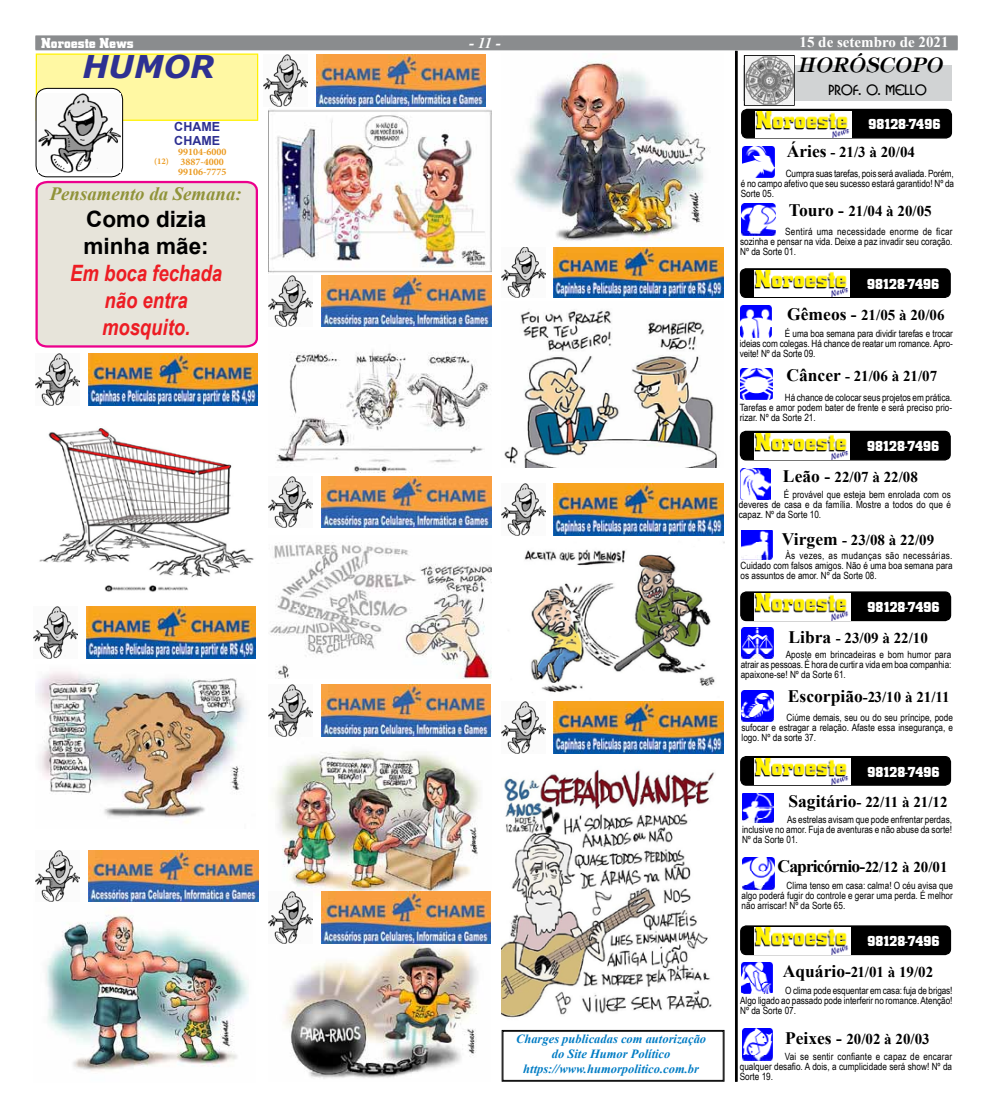
<style>
.page{position:relative;width:993px;height:1117px;background:#fff}
.page>*{position:absolute;margin:0;border:0;box-sizing:border-box;transform-origin:0 0}
.t1{font:italic 700 31.25px "Verdana";color:#2e3092}
.t2{font:italic 700 22.5px/27px "Arial Narrow";color:#ed1d24;text-align:center}
.t3{font:700 22.5px/27px "Arial";color:#000}
.t4{font:italic 700 20px "Timpani";color:#000}
.t5{font:italic 700 18.75px "Times New Roman";color:#909339}
.t6{font:700 17.5px "Times New Roman";letter-spacing:-.05em;color:#000}
.t7{font:700 15px "Times New Roman";color:#000}
.t8{font:700 15px "City D";color:#fff}
.t9{font:700 15px "Times New Roman";color:#fff}
.t10{font:italic 700 15px "Times New Roman";color:#fff}
.t11{font:13.75px "Bosanova Plain";color:#000}
.t12{font:italic 700 12.5px/15px "Times New Roman";color:#007cc4;text-align:center}
.t13{font:700 12.5px/13.8px "Arial";color:#2e3092}
.t14{font:10px/10px "Arial Narrow";color:#000;text-align:justify}
.t15{font:700 10px/10px "Minion Pro";color:#eb9b22}
.t16{font:700 8.75px "Minion Pro";color:#eb9b22}
.s1{font-size:17.5px}
.s2{font-size:15px}
</style>
<div class="page">
<div style="left:35px;top:35px;width:922px;height:15px;background:#b9babc"></div>
<div style="left:36px;top:36px;width:921px;height:14px;background:#8a8c8e"></div>
<div style="left:36px;top:53px;width:222px;height:68px;background:#fff8a3;border:1px solid #fff200"></div>
<div style="left:36px;top:88px;width:87px;height:89px;background:#fff;border-radius:11px"></div>
<div style="left:36px;top:88px;width:87px;height:89px;border:1px solid #000;border-radius:11px"></div>
<img style="left:39px;top:93px;width:81px;height:79px">
<svg style="left:501px;top:1029px;width:223px;height:52px"></svg>
<div style="left:502px;top:1030px;width:221px;height:50px;border:1px solid #000"></div>
<div style="left:35px;top:180px;width:223px;height:168px;background:#e7e4da"></div>
<img style="left:268px;top:476px;width:45px;height:51px">
<img style="left:321px;top:476px;width:170px;height:51px">
<img style="left:501px;top:701px;width:44px;height:52px">
<img style="left:553px;top:701px;width:170px;height:52px">
<img style="left:263px;top:54px;width:44px;height:52px">
<img style="left:316px;top:54px;width:169px;height:52px">
<img style="left:268px;top:684px;width:44px;height:52px">
<img style="left:321px;top:684px;width:169px;height:52px">
<img style="left:501px;top:247px;width:44px;height:51px">
<img style="left:553px;top:247px;width:170px;height:51px">
<img style="left:501px;top:483px;width:44px;height:52px">
<img style="left:553px;top:483px;width:170px;height:52px">
<img style="left:35px;top:354px;width:45px;height:51px">
<img style="left:88px;top:354px;width:170px;height:51px">
<img style="left:268px;top:275px;width:45px;height:52px">
<img style="left:321px;top:275px;width:170px;height:52px">
<img style="left:33px;top:606px;width:44px;height:52px">
<img style="left:86px;top:606px;width:169px;height:52px">
<div style="left:740px;top:269px;width:209px;height:28px;background:#000;border-radius:6px"></div>
<div style="left:739px;top:268px;width:211px;height:30px;border:1px solid #000;border-radius:6px"></div>
<img style="left:753px;top:270px;width:96px;height:27px">
<div style="left:740px;top:756px;width:210px;height:29px;background:#000;border-radius:6px"></div>
<div style="left:739px;top:755px;width:211px;height:30px;border:1px solid #000;border-radius:6px"></div>
<img style="left:754px;top:758px;width:95px;height:26px">
<div style="left:740px;top:925px;width:210px;height:29px;background:#000;border-radius:6px"></div>
<div style="left:739px;top:925px;width:211px;height:29px;border:1px solid #000;border-radius:6px"></div>
<img style="left:754px;top:927px;width:95px;height:26px">
<hr style="left:734px;top:51px;width:3px;height:1030px;background:#000">
<img style="left:742px;top:146px;width:32px;height:31px">
<img style="left:741px;top:203px;width:34px;height:32px">
<img style="left:741px;top:627px;width:32px;height:31px">
<img style="left:741px;top:690px;width:32px;height:31px">
<img style="left:742px;top:793px;width:31px;height:29px">
<img style="left:742px;top:857px;width:32px;height:32px">
<img style="left:741px;top:530px;width:31px;height:29px">
<img style="left:740px;top:468px;width:30px;height:31px">
<img style="left:740px;top:368px;width:32px;height:32px">
<img style="left:740px;top:305px;width:31px;height:32px">
<div style="left:743px;top:65px;width:208px;height:36px;background:#d1d3d4"></div>
<div style="left:743px;top:55px;width:51px;height:51px;border:1px solid #000"></div>
<img style="left:745px;top:57px;width:48px;height:47px">
<img style="left:741px;top:962px;width:31px;height:31px">
<div style="left:741px;top:109px;width:210px;height:29px;background:#000;border-radius:6px"></div>
<div style="left:740px;top:109px;width:211px;height:29px;border:1px solid #000;border-radius:6px"></div>
<img style="left:755px;top:111px;width:95px;height:26px">
<div style="left:740px;top:431px;width:209px;height:29px;background:#000;border-radius:6px"></div>
<div style="left:739px;top:430px;width:211px;height:30px;border:1px solid #000;border-radius:6px"></div>
<img style="left:753px;top:433px;width:96px;height:26px">
<div style="left:740px;top:592px;width:210px;height:28px;background:#000;border-radius:6px"></div>
<div style="left:740px;top:591px;width:210px;height:30px;border:1px solid #000;border-radius:6px"></div>
<img style="left:754px;top:593px;width:96px;height:27px">
<img style="left:742px;top:1028px;width:30px;height:31px">
<img style="left:513px;top:60px;width:193px;height:181px">
<img style="left:268px;top:109px;width:223px;height:165px">
<img style="left:504px;top:309px;width:214px;height:158px">
<img style="left:276px;top:351px;width:215px;height:121px">
<img style="left:39px;top:428px;width:215px;height:164px">
<img style="left:270px;top:542px;width:221px;height:136px">
<img style="left:524px;top:541px;width:200px;height:152px">
<img style="left:501px;top:769px;width:213px;height:249px">
<img style="left:275px;top:750px;width:216px;height:151px">
<img style="left:46px;top:901px;width:209px;height:170px">
<img style="left:36px;top:850px;width:44px;height:51px">
<img style="left:88px;top:850px;width:170px;height:51px">
<img style="left:281px;top:943px;width:209px;height:136px">
<img style="left:268px;top:891px;width:44px;height:52px">
<img style="left:321px;top:891px;width:169px;height:52px">
<img style="left:37px;top:671px;width:209px;height:152px">
<h3 class="t10" style="left:480px;top:32px;width:34px">- 08 -</h3>
<h3 class="t9" style="left:820px;top:31px;width:122px">22 de abril de 2020</h3>
<h3 class="t9" style="left:799px;top:31px;width:150px">15 de setembro de 2021</h3>
<h3 class="t8" style="left:38px;top:34px;width:94px">Noroeste News</h3>
<h3 class="t8" style="left:41px;top:34px;width:94px">Noroeste News</h3>
<h3 class="t8" style="left:44px;top:35px;width:94px">Noroeste News</h3>
<h3 class="t10" style="left:469px;top:33px;width:33px">- 11 -</h3>
<h1 class="t1" style="left:82px;top:44px;width:134px">HUMOR</h1>
<p class="t13" style="left:174px;top:120px;width:47px">CHAME<br>CHAME</p>
<p class="t15" style="left:178px;top:146px;width:50px">99104-6000<br>3887-4000<br>99106-7775</p>
<p class="t16" style="left:154px;top:155px;width:16px">(12)</p>
<h3 class="t5" style="left:50px;top:180px;width:193px">Pensamento da Semana:</h3>
<h2 class="t3" style="left:83px;top:206px;width:127px">Como dizia minha mãe:</h2>
<h2 class="t2" style="left:70px;top:258px;width:153px">Em boca fechada não entra mosquito.</h2>
<p class="t12" style="left:516px;top:1030px;width:191px">Charges publicadas com autorização do Site Humor Político https://www.humorpolitico.com.br</p>
<h3 class="t4" style="left:798px;top:53px;width:146px">HORÓSCOPO</h3>
<h3 class="t11" style="left:828px;top:81px;width:100px">PROF. O. MELLO</h3>
<h3 class="t8" style="left:868px;top:116px;width:73px">98128-7496</h3>
<h3 class="t7" style="left:786px;top:141px;width:130px"><span class="s1">Áries</span> - 21/3 à 20/04</h3>
<p class="t14" style="left:740px;top:168px;width:215px;text-indent:45px">Cumpra suas tarefas, pois será avaliada. Porém, é no campo afetivo que seu sucesso estará garantido! Nº da Sorte 05.</p>
<h3 class="t7" style="left:788px;top:200px;width:144px"><span class="s1">Touro -</span> 21/04 à 20/05</h3>
<p class="t14" style="left:739px;top:225px;width:214px;text-indent:45px">Sentirá uma necessidade enorme de ficar sozinha e pensar na vida. Deixe a paz invadir seu coração.<br>Nº da Sorte 01.</p>
<h3 class="t8" style="left:866px;top:275px;width:73px">98128-7496</h3>
<h3 class="t7" style="left:787px;top:303px;width:159px"><span class="s1">Gêmeos -</span> 21/05 à 20/06</h3>
<p class="t14" style="left:739px;top:328px;width:215px;text-indent:45px">É uma boa semana para dividir tarefas e trocar ideias com colegas. Há chance de reatar um romance. Apro&shy;veite! Nº da Sorte 09.</p>
<h3 class="t7" style="left:786px;top:365px;width:152px"><span class="s1">Câncer</span> - 21/06 à 21/07</h3>
<p class="t14" style="left:739px;top:391px;width:214px;text-indent:45px">Há chance de colocar seus projetos em prática.<br>Tarefas e amor podem bater de frente e será preciso prio&shy;rizar. Nº da Sorte 21.</p>
<h3 class="t8" style="left:866px;top:438px;width:73px">98128-7496</h3>
<h3 class="t7" style="left:782px;top:466px;width:136px"><span class="s1">Leão -</span> 22/07 à 22/08</h3>
<p class="t14" style="left:738px;top:489px;width:213px;text-indent:45px">É provável que esteja bem enrolada com os deveres de casa e da família. Mostre a todos do que é capaz. Nº da Sorte 10.</p>
<h3 class="t7" style="left:781px;top:529px;width:154px"><span class="s1">Virgem</span> - 23/08 à 22/09</h3>
<p class="t14" style="left:740px;top:549px;width:213px;text-indent:45px">Às vezes, as mudanças são necessárias.<br>Cuidado com falsos amigos. Não é uma boa semana para os assuntos de amor. Nº da Sorte 08.</p>
<h3 class="t8" style="left:867px;top:598px;width:73px">98128-7496</h3>
<h3 class="t7" style="left:788px;top:626px;width:141px"><span class="s1">Libra</span> - 23/09 à 22/10</h3>
<p class="t14" style="left:740px;top:648px;width:212px;text-indent:45px">Aposte em brincadeiras e bom humor para atrair as pessoas. É hora de curtir a vida em boa companhia: apaixone-se! Nº da Sorte 61.</p>
<h3 class="t7" style="left:787px;top:686px;width:163px"><span class="s1">Escorpião</span>-23/10 à 21/11</h3>
<p class="t14" style="left:741px;top:711px;width:213px;text-indent:45px">Ciúme demais, seu ou do seu príncipe, pode sufocar e estragar a relação. Afaste essa insegurança, e logo. Nº da sorte 37.</p>
<h3 class="t8" style="left:867px;top:763px;width:73px">98128-7496</h3>
<h3 class="t7" style="left:788px;top:790px;width:161px"><span class="s1">Sagitário</span>- 22/11 à 21/12</h3>
<p class="t14" style="left:741px;top:813px;width:211px;text-indent:45px">As estrelas avisam que pode enfrentar perdas, inclusive no amor. Fuja de aventuras e não abuse da sorte!<br>Nº da Sorte 01.</p>
<h3 class="t6" style="left:777px;top:853px;width:171px">Capricórnio-<span class="s2">22/12 à 20/01</span></h3>
<p class="t14" style="left:741px;top:880px;width:213px;text-indent:45px">Clima tenso em casa: calma! O céu avisa que algo poderá fugir do controle e gerar uma perda. É melhor não arriscar! Nº da Sorte 65.</p>
<h3 class="t8" style="left:867px;top:932px;width:73px">98128-7496</h3>
<h3 class="t7" style="left:782px;top:961px;width:152px"><span class="s1">Aquário-</span>21/01 à 19/02</h3>
<p class="t14" style="left:740px;top:984px;width:214px;text-indent:45px">O clima pode esquentar em casa: fuja de brigas!<br>Algo ligado ao passado pode interferir no romance. Atenção!<br>Nº da Sorte 07.</p>
<h3 class="t7" style="left:784px;top:1027px;width:146px"><span class="s1">Peixes -</span> 20/02 à 20/03</h3>
<p class="t14" style="left:739px;top:1050px;width:214px;text-indent:45px">Vai se sentir confiante e capaz de encarar qualquer desafio. A dois, a cumplicidade será show! Nº da Sorte 19.</p>
</div>
